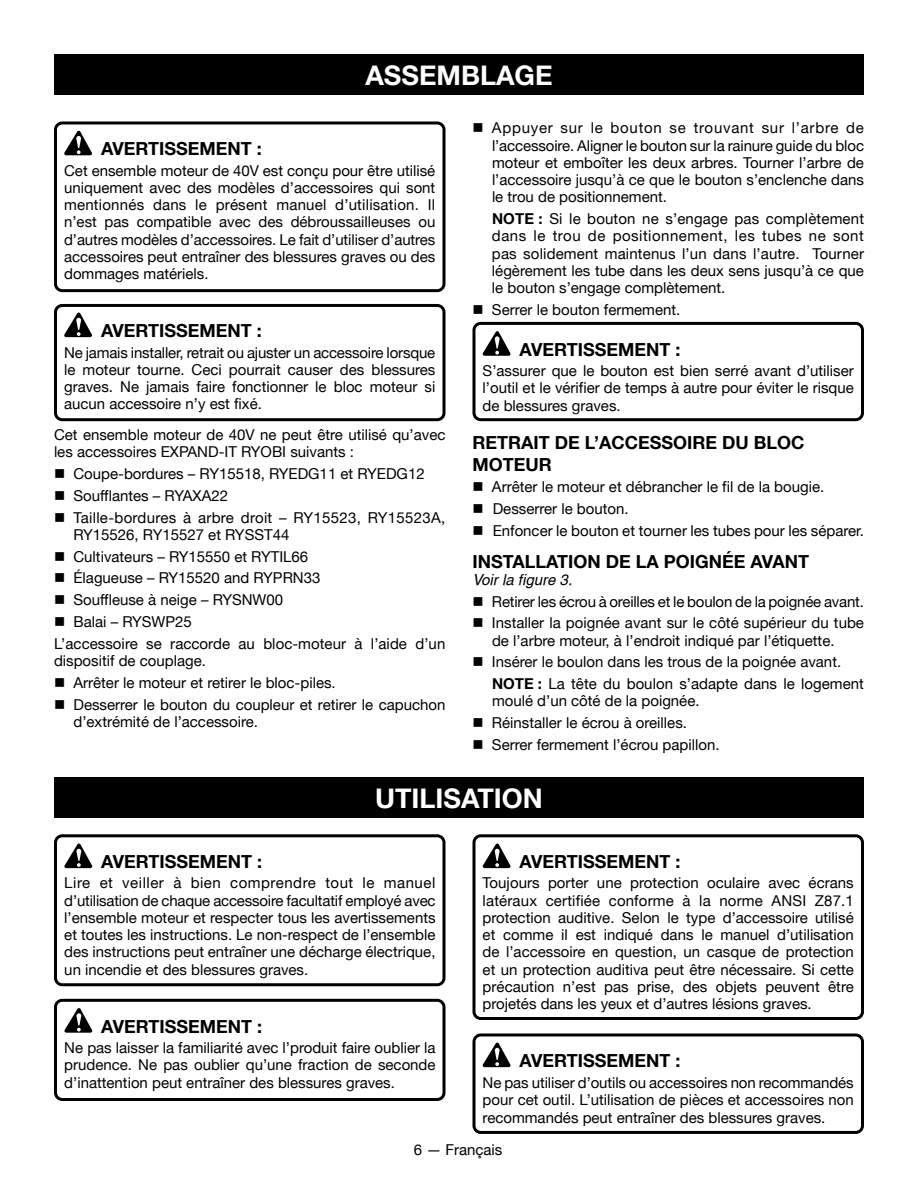
<style>
.page{position:relative;width:918px;height:1188px;background:#fff}
.page>*{position:absolute;margin:0;border:0;box-sizing:border-box;transform-origin:0 0}
.HEADING{font:700 27px "Helvetica Neue";color:#fff}
.Warning{font:700 18px "Helvetica Neue";color:#000}
.Heading_2{font:700 18px/21.6px "Helvetica Neue";color:#000}
.Heading_2_w_figure{font:700 18px "Helvetica Neue";color:#000}
.Warning_Text{font:15px/17.2px "Helvetica Neue";color:#000;text-align:justify}
.bullets{font:15px/17.2px "Helvetica Neue";color:#000}
.Body_text{font:15px/17.2px "Helvetica Neue";color:#000}
.See_figure{font:italic 15px "Helvetica";color:#000}
.s1{font-weight:700}
</style>
<div class="page">
<svg style="left:64px;top:844px;width:28px;height:24px"></svg>
<svg style="left:64px;top:1008px;width:28px;height:25px"></svg>
<svg style="left:483px;top:331px;width:28px;height:25px"></svg>
<div style="left:472px;top:322px;width:392px;height:99px;border:3px solid #000;border-radius:7px"></div>
<svg style="left:64px;top:131px;width:28px;height:24px"></svg>
<svg style="left:64px;top:313px;width:28px;height:24px"></svg>
<div style="left:54px;top:999px;width:392px;height:102px;border:3px solid #000;border-radius:7px"></div>
<div style="left:54px;top:834px;width:392px;height:152px;border:3px solid #000;border-radius:7px"></div>
<svg style="left:483px;top:844px;width:28px;height:24px"></svg>
<svg style="left:483px;top:1043px;width:28px;height:24px"></svg>
<div style="left:472px;top:834px;width:392px;height:186px;border:3px solid #000;border-radius:7px"></div>
<div style="left:472px;top:1034px;width:392px;height:100px;border:3px solid #000;border-radius:7px"></div>
<div style="left:54px;top:304px;width:392px;height:117px;border:3px solid #000;border-radius:7px"></div>
<div style="left:54px;top:54px;width:810px;height:40px;background:#000"></div>
<div style="left:54px;top:777px;width:810px;height:41px;background:#000"></div>
<div style="left:54px;top:122px;width:392px;height:170px;border:3px solid #000;border-radius:7px"></div>
<p class="HEADING" style="left:365px;top:58px;width:189px">ASSEMBLAGE</p>
<p class="Warning" style="left:101px;top:138px;width:162px">AVERTISSEMENT :</p>
<p class="Warning_Text" style="left:64px;top:162px;width:373px">Cet ensemble moteur de 40V est conçu pour être utilisé uniquement avec des modèles d’accessoires qui sont mentionnés dans le présent manuel d’utilisation. Il n’est pas compatible avec des débroussailleuses ou d’autres modèles d’accessoires. Le fait d’utiliser d’autres accessoires peut entraîner des blessures graves ou des dommages matériels.</p>
<p class="Warning" style="left:101px;top:320px;width:162px">AVERTISSEMENT :</p>
<p class="Warning_Text" style="left:64px;top:343px;width:373px">Ne jamais installer, retrait ou ajuster un accessoire lorsque le moteur tourne. Ceci pourrait causer des blessures graves. Ne jamais faire fonctionner le bloc moteur si aucun accessoire n’y est fixé.</p>
<p class="Body_text" style="left:54px;top:426px;width:393px">Cet ensemble moteur de 40V ne peut être utilisé qu’avec les accessoires EXPAND-IT RYOBI suivants :</p>
<p class="bullets" style="left:54px;top:465px;width:372px">■ Coupe-bordures – RY15518, RYEDG11 et RYEDG12</p>
<p class="bullets" style="left:54px;top:487px;width:176px">■ Soufflantes – RYAXA22</p>
<p class="bullets" style="left:74px;top:508px;width:373px;text-indent:-20px">■ Taille-bordures à arbre droit – RY15523, RY15523A,<br>RY15526, RY15527 et RYSST44</p>
<p class="bullets" style="left:54px;top:547px;width:256px">■ Cultivateurs – RY15550 et RYTIL66</p>
<p class="bullets" style="left:54px;top:569px;width:268px">■ Élagueuse – RY15520 and RYPRN33</p>
<p class="bullets" style="left:54px;top:591px;width:231px">■ Souffleuse à neige – RYSNW00</p>
<p class="bullets" style="left:54px;top:613px;width:139px">■ Balai – RYSWP25</p>
<p class="Body_text" style="left:54px;top:635px;width:393px">L’accessoire se raccorde au bloc-moteur à l’aide d’un dispositif de couplage.</p>
<p class="bullets" style="left:54px;top:674px;width:283px">■ Arrêter le moteur et retirer le bloc-piles.</p>
<p class="bullets" style="left:74px;top:695px;width:373px;text-indent:-20px">■ Desserrer le bouton du coupleur et retirer le capuchon d’extrémité de l’accessoire.</p>
<p class="bullets" style="left:492px;top:119px;width:374px;text-align:justify;text-indent:-20px">■ Appuyer sur le bouton se trouvant sur l’arbre de l’accessoire. Aligner le bouton sur la rainure guide du bloc moteur et emboîter les deux arbres. Tourner l’arbre de l’accessoire jusqu’à ce que le bouton s’enclenche dans le trou de positionnement.</p>
<p class="bullets" style="left:492px;top:210px;width:374px;text-align:justify"><span class="s1">NOTE :</span> Si le bouton ne s’engage pas complètement dans le trou de positionnement, les tubes ne sont pas solidement maintenus l’un dans l’autre. Tourner légèrement les tube dans les deux sens jusqu’à ce que le bouton s’engage complètement.</p>
<p class="bullets" style="left:472px;top:301px;width:209px">■ Serrer le bouton fermement.</p>
<p class="Warning" style="left:520px;top:338px;width:162px">AVERTISSEMENT :</p>
<p class="Warning_Text" style="left:483px;top:362px;width:373px">S’assurer que le bouton est bien serré avant d’utiliser l’outil et le vérifier de temps à autre pour éviter le risque de blessures graves.</p>
<p class="Heading_2" style="left:472px;top:431px;width:334px">RETRAIT DE L’ACCESSOIRE DU BLOC<br>MOTEUR</p>
<p class="bullets" style="left:472px;top:478px;width:353px">■ Arrêter le moteur et débrancher le fil de la bougie.</p>
<p class="Warning_Text" style="left:472px;top:500px;width:158px">■ Desserrer le bouton.</p>
<p class="Warning_Text" style="left:472px;top:522px;width:393px">■ Enfoncer le bouton et tourner les tubes pour les séparer.</p>
<p class="Heading_2_w_figure" style="left:472px;top:550px;width:338px">INSTALLATION DE LA POIGNÉE AVANT</p>
<p class="See_figure" style="left:472px;top:571px;width:101px">Voir la figure 3.</p>
<p class="bullets" style="left:472px;top:592px;width:393px">■ Retirer les écrou à oreilles et le boulon de la poignée avant.</p>
<p class="bullets" style="left:492px;top:614px;width:373px;text-indent:-19px">■ Installer la poignée avant sur le côté supérieur du tube de l’arbre moteur, à l’endroit indiqué par l’étiquette.</p>
<p class="bullets" style="left:472px;top:653px;width:370px">■ Insérer le boulon dans les trous de la poignée avant.</p>
<p class="bullets" style="left:492px;top:675px;width:373px"><span class="s1">NOTE :</span> La tête du boulon s’adapte dans le logement moulé d’un côté de la poignée.</p>
<p class="bullets" style="left:473px;top:714px;width:216px">■ Réinstaller le écrou à oreilles.</p>
<p class="bullets" style="left:472px;top:736px;width:249px">■ Serrer fermement l’écrou papillon.</p>
<p class="HEADING" style="left:375px;top:782px;width:169px">UTILISATION</p>
<p class="Warning" style="left:101px;top:851px;width:162px">AVERTISSEMENT :</p>
<p class="Warning_Text" style="left:64px;top:874px;width:373px">Lire et veiller à bien comprendre tout le manuel d’utilisation de chaque accessoire facultatif employé avec l’ensemble moteur et respecter tous les avertissements et toutes les instructions. Le non-respect de l’ensemble des instructions peut entraîner une décharge électrique, un incendie et des blessures graves.</p>
<p class="Warning" style="left:101px;top:1015px;width:162px">AVERTISSEMENT :</p>
<p class="Warning_Text" style="left:64px;top:1039px;width:373px">Ne pas laisser la familiarité avec l’produit faire oublier la prudence. Ne pas oublier qu’une fraction de seconde d’inattention peut entraîner des blessures graves.</p>
<p class="Warning" style="left:520px;top:851px;width:162px">AVERTISSEMENT :</p>
<p class="Warning_Text" style="left:483px;top:874px;width:373px">Toujours porter une protection oculaire avec écrans latéraux certifiée conforme à la norme ANSI Z87.1 protection auditive. Selon le type d’accessoire utilisé et comme il est indiqué dans le manuel d’utilisation de l’accessoire en question, un casque de protection et un protection auditiva peut être nécessaire. Si cette précaution n’est pas prise, des objets peuvent être projetés dans les yeux et d’autres lésions graves.</p>
<p class="Warning" style="left:520px;top:1050px;width:162px">AVERTISSEMENT :</p>
<p class="Warning_Text" style="left:483px;top:1073px;width:373px;line-height:17.7px">Ne pas utiliser d’outils ou accessoires non recommandés pour cet outil. L’utilisation de pièces et accessoires non recommandés peut entraîner des blessures graves.</p>
<p class="Warning_Text" style="left:414px;top:1141px;width:90px">6 — Français</p>
</div>
